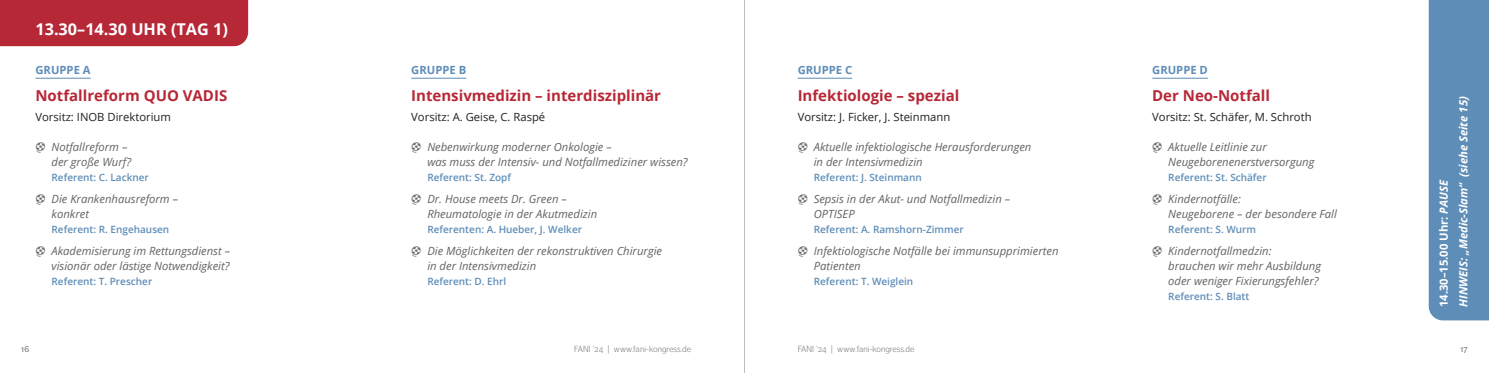
<style>
.page{position:relative;width:1489px;height:373px;background:#fff}
.page>*{position:absolute;margin:0;border:0;box-sizing:border-box;transform-origin:0 0}
.t1{font:700 16.25px "Open Sans";color:#fff}
.Text{font:700 15px "Open Sans";color:#b72837}
.Text-2{font:italic 11.25px/15px "Open Sans";color:#636366}
.Text-3{font:11.25px "Open Sans";color:#231f20}
.t2{font:italic 700 11.25px "Open Sans";color:#fff}
.Text-4{font:700 11.25px "Open Sans";color:#5e8db8}
.t3{font:700 11.25px "Open Sans";color:#fff}
.Text-5{font:600 10px "Open Sans";color:#5e8db8}
.t4{font:300 8.75px "Dagny Pro";color:#6c6d70}
.t5{font:8.75px "Dagny Pro";color:#6c6d70}
.s1{color:#6c6d70}
.s2{font-style:italic}
</style>
<div class="page">
<hr style="left:744px;top:0;width:1px;height:372px;background:#bcbdc0">
<hr style="left:35px;top:78px;width:56px;height:1px;background:#5e8db8">
<hr style="left:411px;top:78px;width:55px;height:1px;background:#5e8db8">
<hr style="left:797px;top:78px;width:55px;height:1px;background:#5e8db8">
<hr style="left:1152px;top:78px;width:55px;height:1px;background:#5e8db8">
<div style="left:0;top:0;width:248px;height:46px;background:#b72837"></div>
<div style="left:1428px;top:0;width:60px;height:320px;background:#5e8db8"></div>
<p class="t1" style="left:35px;top:18px;width:194px">13.30–14.30 UHR (TAG 1)</p>
<p class="Text-4" style="left:35px;top:62px;width:57px">GRUPPE A</p>
<p class="Text" style="left:35px;top:85px;width:193px">Notfallreform QUO VADIS</p>
<p class="Text-3" style="left:35px;top:109px;width:137px">Vorsitz: INOB Direktorium</p>
<p class="Text-2" style="left:52px;top:138px;width:81px;text-indent:-16px"><span class="s1">⚽</span> Notfallreform – der große Wurf?</p>
<p class="Text-5" style="left:52px;top:170px;width:99px">Referent: C. Lackner</p>
<p class="Text-2" style="left:52px;top:190px;width:128px;text-indent:-16px"><span class="s1">⚽</span> Die Krankenhausreform – konkret</p>
<p class="Text-5" style="left:52px;top:222px;width:119px">Referent: R. Engehausen</p>
<p class="Text-2" style="left:35px;top:242px;width:196px;text-align:right"><span class="s1">⚽</span> Akademisierung im Rettungsdienst – visionär oder lästige Notwendigkeit?</p>
<p class="Text-5" style="left:52px;top:274px;width:102px">Referent: T. Prescher</p>
<p class="Text-4" style="left:411px;top:62px;width:56px">GRUPPE B</p>
<p class="Text" style="left:411px;top:85px;width:251px">Intensivmedizin – interdisziplinär</p>
<p class="Text-3" style="left:411px;top:109px;width:135px">Vorsitz: A. Geise, C. Raspé</p>
<p class="Text-2" style="left:427px;top:138px;width:262px;text-indent:-16px"><span class="s1">⚽</span> Nebenwirkung moderner Onkologie –<br>was muss der Intensiv- und Notfallmediziner wissen?</p>
<p class="Text-5" style="left:427px;top:170px;width:85px">Referent: St. Zopf</p>
<p class="Text-2" style="left:427px;top:190px;width:171px;text-indent:-16px"><span class="s1">⚽</span> Dr. House meets Dr. Green –<br>Rheumatologie in der Akutmedizin</p>
<p class="Text-5" style="left:427px;top:222px;width:156px">Referenten: A. Hueber, J. Welker</p>
<p class="Text-2" style="left:427px;top:242px;width:236px;text-indent:-16px"><span class="s1">⚽</span> Die Möglichkeiten der rekonstruktiven Chirurgie in der Intensivmedizin</p>
<p class="Text-5" style="left:427px;top:274px;width:80px">Referent: D. Ehrl</p>
<p class="Text-4" style="left:797px;top:62px;width:56px">GRUPPE C</p>
<p class="Text" style="left:797px;top:85px;width:163px">Infektiologie – spezial</p>
<p class="Text-3" style="left:797px;top:109px;width:154px">Vorsitz: J. Ficker, J. Steinmann</p>
<p class="Text-2" style="left:813px;top:138px;width:219px;text-indent:-16px"><span class="s1">⚽</span> Aktuelle infektiologische Herausforderungen in der Intensivmedizin</p>
<p class="Text-5" style="left:813px;top:170px;width:109px">Referent: J. Steinmann</p>
<p class="Text-2" style="left:813px;top:190px;width:198px;text-indent:-16px"><span class="s1">⚽</span> Sepsis in der Akut- und Notfallmedizin –<br>OPTISEP</p>
<p class="Text-5" style="left:813px;top:222px;width:151px">Referent: A. Ramshorn-Zimmer</p>
<p class="Text-2" style="left:813px;top:242px;width:246px;text-indent:-16px"><span class="s1">⚽</span> Infektiologische Notfälle bei immunsupprimierten<br>Patienten</p>
<p class="Text-5" style="left:813px;top:274px;width:101px">Referent: T. Weiglein</p>
<p class="Text-4" style="left:1152px;top:62px;width:57px">GRUPPE D</p>
<p class="Text" style="left:1152px;top:85px;width:119px">Der Neo-Notfall</p>
<p class="Text-3" style="left:1152px;top:109px;width:161px">Vorsitz: St. Schäfer, M. Schroth</p>
<p class="Text-2" style="left:1168px;top:138px;width:147px;text-indent:-16px"><span class="s1">⚽</span> Aktuelle Leitlinie zur<br>Neugeborenenerstversorgung</p>
<p class="Text-5" style="left:1168px;top:170px;width:100px">Referent: St. Schäfer</p>
<p class="Text-2" style="left:1168px;top:190px;width:170px;text-indent:-16px"><span class="s1">⚽</span> Kindernotfälle:<br>Neugeborene – der besondere Fall</p>
<p class="Text-5" style="left:1168px;top:222px;width:89px">Referent: S. Wurm</p>
<p class="Text-2" style="left:1168px;top:242px;width:154px;text-indent:-16px"><span class="s1">⚽</span> Kindernotfallmedzin: brauchen wir mehr Ausbildung oder weniger Fixierungsfehler?</p>
<p class="Text-5" style="left:1168px;top:289px;width:83px">Referent: S. Blatt</p>
<p class="t3" style="left:1435px;top:306px;width:129px;rotate:-90deg">14.30–15.00 Uhr: <span class="s2">PAUSE</span></p>
<p class="t2" style="left:1455px;top:306px;width:212px;rotate:-90deg">HINWEIS: „Medic-Slam“ (siehe Seite 15)</p>
<p class="t5" style="left:21px;top:343px;width:9px">16</p>
<p class="t4" style="left:574px;top:343px;width:118px">FANI ’24 | www.fani-kongress.de</p>
<p class="t4" style="left:797px;top:343px;width:118px">FANI ’24 | www.fani-kongress.de</p>
<p class="t5" style="left:1460px;top:343px;width:9px">17</p>
</div>
